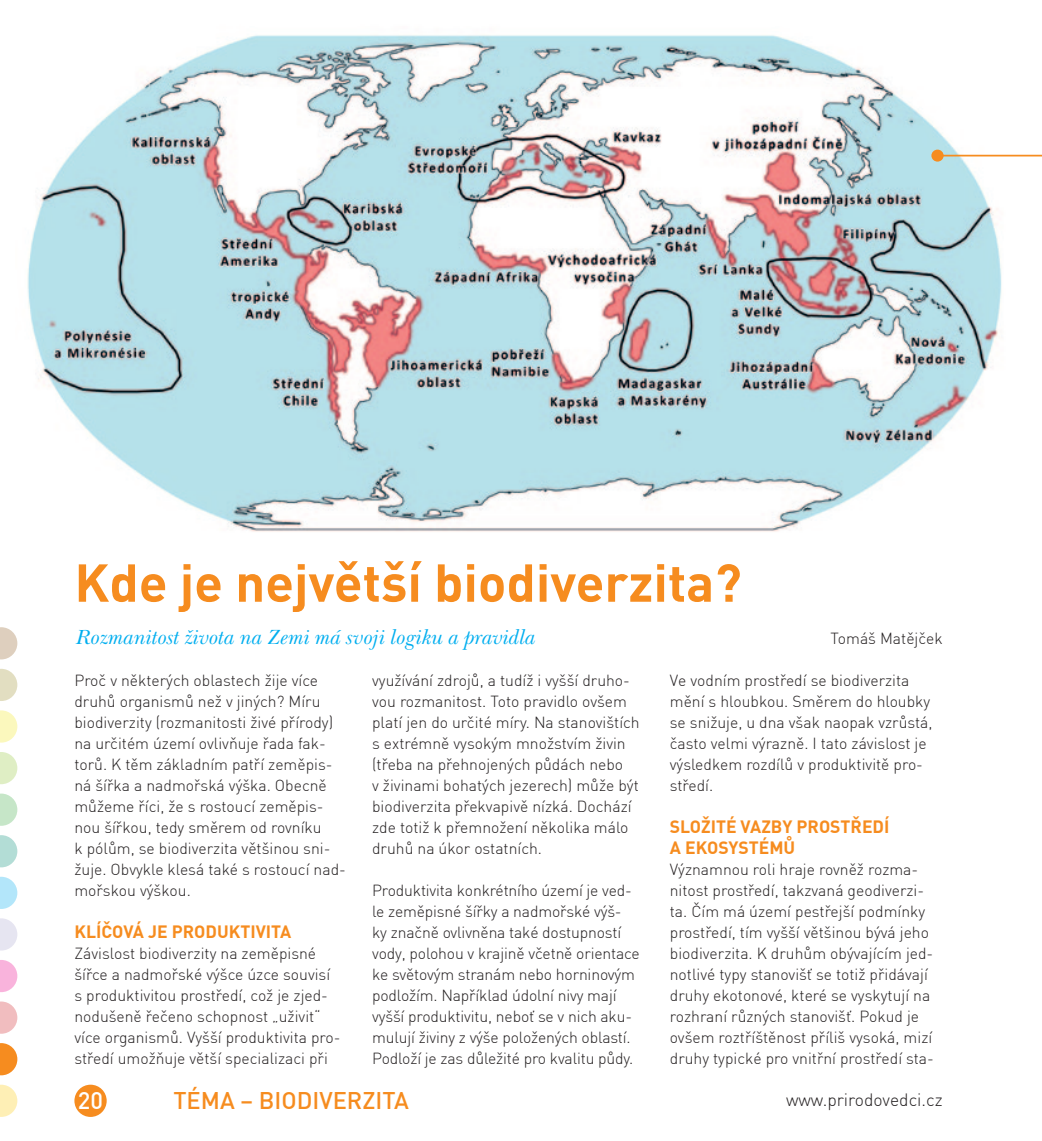
<style>
.page{position:relative;width:1042px;height:1141px;background:#fff}
.page>*{position:absolute;margin:0;border:0;box-sizing:border-box;transform-origin:0 0}
.t1{font:700 52.5px "DIN Pro";color:#f68c1f}
.t2{font:500 23.62px "DINCE";color:#f68c1f}
.t3{font:500 23.62px "DINCE";color:#fff}
.t4{font:italic 21px "Baskerville Han TOT";color:#00aeef}
.t5{font:700 17.5px/21px "DINCE";color:#f68c1f}
.t6{font:300 17.5px "DINCE";color:#231f20}
.t7{font:300 15.75px/21px "DINCE";color:#231f20}
</style>
<div class="page">
<img style="left:27px;top:35px;width:988px;height:497px">
<hr style="left:938px;top:155px;width:104px;height:1px;background:#f68c1f">
<div style="left:932px;top:150px;width:11px;height:11px;background:#f68c1f;border-radius:50%"></div>
<div style="left:931px;top:150px;width:12px;height:12px;border:2px solid #f68c1f;border-radius:50%"></div>
<div style="left:74px;top:1085px;width:33px;height:32px;background:#f68c1f;border-radius:50%"></div>
<svg style="left:0;top:1085px;width:17px;height:32px"></svg>
<svg style="left:0;top:1043px;width:17px;height:32px"></svg>
<svg style="left:0;top:1001px;width:17px;height:33px"></svg>
<svg style="left:0;top:960px;width:17px;height:32px"></svg>
<svg style="left:0;top:918px;width:17px;height:33px"></svg>
<svg style="left:0;top:877px;width:17px;height:32px"></svg>
<svg style="left:0;top:835px;width:17px;height:32px"></svg>
<svg style="left:0;top:794px;width:17px;height:32px"></svg>
<svg style="left:0;top:752px;width:17px;height:32px"></svg>
<svg style="left:0;top:710px;width:17px;height:33px"></svg>
<svg style="left:0;top:669px;width:17px;height:32px"></svg>
<svg style="left:0;top:627px;width:17px;height:32px"></svg>
<h1 class="t1" style="left:74px;top:547px;width:669px">Kde je největší biodiverzita?</h1>
<h3 class="t4" style="left:74px;top:626px;width:461px">Rozmanitost života na Zemi má svoji logiku a pravidla</h3>
<p class="t7" style="left:830px;top:627px;width:114px">Tomáš Matějček</p>
<p class="t7" style="left:74px;top:669px;width:273px">Proč v některých oblastech žije více druhů organismů než v jiných? Míru biodiverzity (rozmanitosti živé přírody) na určitém území ovlivňuje řada fak&shy;torů. K těm základním patří zeměpis&shy;ná šířka a nadmořská výška. Obecně můžeme říci, že s rostoucí zeměpis&shy;nou šířkou, tedy směrem od rovníku<br>k pólům, se biodiverzita většinou sni&shy;žuje. Obvykle klesá také s rostoucí nad&shy;mořskou výškou.</p>
<p class="t5" style="left:74px;top:920px;width:10px">KLÍČ</p>
<p class="t5" style="left:112px;top:920px;width:21px">OVÁJEPR</p>
<p class="t5" style="left:194px;top:920px;width:22px">ODUKTIVITA</p>
<p class="t7" style="left:74px;top:942px;width:267px">Závislost biodiverzity na zeměpisné šířce a nadmořské výšce úzce souvisí s produktivitou prostředí, což je zjed&shy;nodušeně řečeno schopnost „uživit“ více organismů. Vyšší produktivita pro&shy;středí umožňuje větší specializaci při</p>
<p class="t7" style="left:372px;top:669px;width:269px">využívání zdrojů, a tudíž i vyšší druho&shy;vou rozmanitost. Toto pravidlo ovšem platí jen do určité míry. Na stanovištích s extrémně vysokým množstvím živin (třeba na přehnojených půdách nebo<br>v živinami bohatých jezerech) může být biodiverzita překvapivě nízká. Dochází zde totiž k přemnožení několika málo druhů na úkor ostatních.</p>
<p class="t7" style="left:372px;top:879px;width:269px">Produktivita konkrétního území je ved&shy;le zeměpisné šířky a nadmořské výš&shy;ky značně ovlivněna také dostupností vody, polohou v krajině včetně orientace ke světovým stranám nebo horninovým podložím. Například údolní nivy mají vyšší produktivitu, neboť se v nich aku&shy;mulují živiny z výše položených oblastí.<br>Podloží je zas důležité pro kvalitu půdy.</p>
<p class="t7" style="left:670px;top:669px;width:264px">Ve vodním prostředí se biodiverzita mění s hloubkou. Směrem do hloubky se snižuje, u dna však naopak vzrůstá, často velmi výrazně. I tato závislost je výsledkem rozdílů v produktivitě pro&shy;středí.</p>
<p class="t5" style="left:670px;top:815px;width:221px">SLOŽITÉ VAZBY PROSTŘEDÍ<br>A EKOSYSTÉMŮ</p>
<p class="t7" style="left:670px;top:858px;width:265px">Významnou roli hraje rovněž rozma&shy;nitost prostředí, takzvaná geodiverzi&shy;ta. Čím má území pestřejší podmínky prostředí, tím vyšší většinou bývá jeho biodiverzita. K druhům obývajícím jed&shy;notlivé typy stanovišť se totiž přidávají druhy ekotonové, které se vyskytují na rozhraní různých stanovišť. Pokud je ovšem roztříštěnost příliš vysoká, mizí druhy typické pro vnitřní prostředí sta-</p>
<h2 class="t3" style="left:78px;top:1085px;width:27px">20</h2>
<h2 class="t2" style="left:173px;top:1085px;width:237px">TÉMA – BIODIVERZITA</h2>
<p class="t6" style="left:786px;top:1089px;width:158px">www.prirodovedci.cz</p>
</div>
